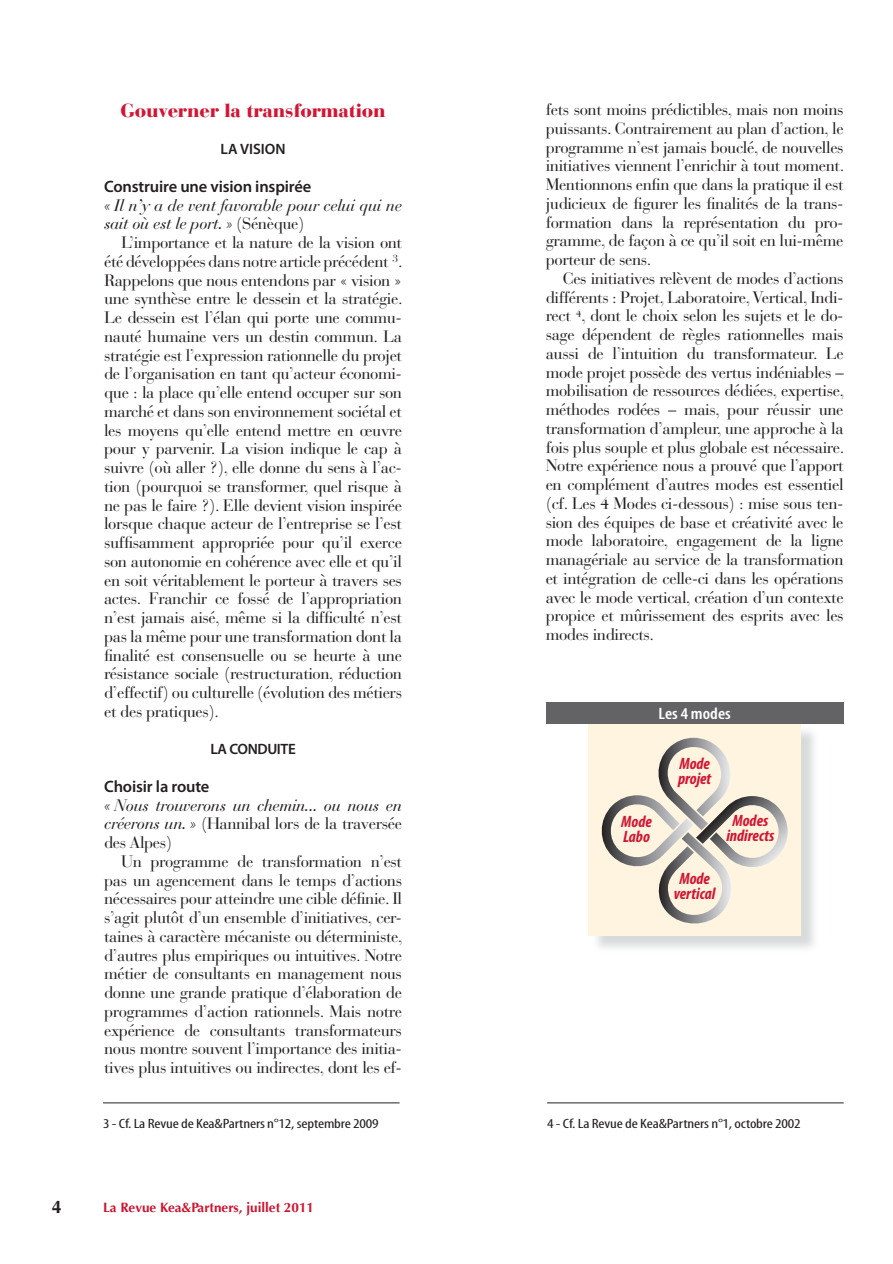
<style>
.page{position:relative;width:893px;height:1264px;background:#fff}
.page>*{position:absolute;margin:0;border:0;box-sizing:border-box;transform-origin:0 0}
.t1{font:900 18.75px "Bauer Bodoni Std";letter-spacing:-.01em;color:#d21533}
.t2{font:700 18px "Optima";color:#231f20}
.t3{font:16.5px/18.8px "Bauer Bodoni Std";letter-spacing:-.025em;color:#231f20;text-align:justify}
.t4{font:italic 16.5px/18.8px "Bauer Bodoni Std";letter-spacing:-.025em;color:#231f20}
.t5{font:italic 700 condensed 16.5px/15px "Myriad Pro";color:#d21533;text-align:center}
.t6{font:600 16.5px "Myriad Pro";letter-spacing:-.01em;color:#231f20}
.t7{font:600 condensed 16.5px "Myriad Pro";color:#fff;scale:1.1 1}
.t8{font:600 15px "Myriad Pro";letter-spacing:-.025em;color:#231f20}
.t9{font:600 15px "Myriad Pro";color:#231f20}
.t10{font:condensed 13.5px "Myriad Pro";letter-spacing:-.01em;color:#231f20;scale:1.25 1}
.t11{font:700 13.5px "Optima";color:#cd142f}
.s1{font-style:normal}
</style>
<div class="page">
<div style="left:588px;top:723px;width:212px;height:212px;background:#fef4e0"></div>
<svg style="left:601px;top:738px;width:186px;height:186px"></svg>
<div style="left:545px;top:702px;width:298px;height:22px;background:#636366"></div>
<hr style="left:103px;top:1102px;width:296px;height:1px;background:#231f20">
<hr style="left:547px;top:1102px;width:296px;height:1px;background:#231f20">
<p class="t1" style="left:120px;top:99px;width:267px">Gouverner la transformation</p>
<p class="t9" style="left:220px;top:141px;width:66px">LA VISION</p>
<p class="t6" style="left:104px;top:177px;width:209px">Construire une vision inspirée</p>
<p class="t4" style="left:104px;top:196px;width:299px">« Il n’y a de vent favorable pour celui qui ne sait où est le port. » <span class="s1">(Sénèque)</span></p>
<p class="t3" style="left:104px;top:233px;width:300px;text-indent:17px">L’importance et la nature de la vision ont été développées dans notre article précédent <sup>3</sup>.<br>Rappelons que nous entendons par « vision » une synthèse entre le dessein et la stratégie.<br>Le dessein est l’élan qui porte une commu&shy;nauté humaine vers un destin commun. La stratégie est l’expression rationnelle du projet de l’organisation en tant qu’acteur économi&shy;que : la place qu’elle entend occuper sur son marché et dans son environnement sociétal et les moyens qu’elle entend mettre en œuvre pour y parvenir. La vision indique le cap à suivre (où aller ?), elle donne du sens à l’ac&shy;tion (pourquoi se transformer, quel risque à ne pas le faire ?). Elle devient vision inspirée lorsque chaque acteur de l’entreprise se l’est suffisamment appropriée pour qu’il exerce son autonomie en cohérence avec elle et qu’il en soit véritablement le porteur à travers ses actes. Franchir ce fossé de l’appropriation n’est jamais aisé, même si la difficulté n’est pas la même pour une transformation dont la finalité est consensuelle ou se heurte à une résistance sociale (restructuration, réduction d’effectif) ou culturelle (évolution des métiers et des pratiques).</p>
<p class="t8" style="left:210px;top:741px;width:87px">LA CONDUITE</p>
<p class="t6" style="left:104px;top:777px;width:107px">Choisir la route</p>
<p class="t4" style="left:104px;top:796px;width:299px;text-align:justify">« Nous trouverons un chemin... ou nous en créerons un. » <span class="s1">(Hannibal lors de la traversée des Alpes)</span></p>
<p class="t3" style="left:104px;top:852px;width:300px;text-indent:17px">Un programme de transformation n’est pas un agencement dans le temps d’actions nécessaires pour atteindre une cible définie. Il s’agit plutôt d’un ensemble d’initiatives, cer&shy;taines à caractère mécaniste ou déterministe, d’autres plus empiriques ou intuitives. Notre métier de consultants en management nous donne une grande pratique d’élaboration de programmes d’action rationnels. Mais notre expérience de consultants transformateurs nous montre souvent l’importance des initia&shy;tives plus intuitives ou indirectes, dont les ef-</p>
<p class="t3" style="left:545px;top:100px;width:300px">fets sont moins prédictibles, mais non moins puissants. Contrairement au plan d’action, le programme n’est jamais bouclé, de nouvelles initiatives viennent l’enrichir à tout moment.<br>Mentionnons enfin que dans la pratique il est judicieux de figurer les finalités de la trans&shy;formation dans la représentation du pro&shy;gramme, de façon à ce qu’il soit en lui-même porteur de sens.</p>
<p class="t3" style="left:545px;top:269px;width:300px;text-indent:17px">Ces initiatives relèvent de modes d’actions différents : Projet, Laboratoire, Vertical, Indi&shy;rect <sup>4</sup>, dont le choix selon les sujets et le do&shy;sage dépendent de règles rationnelles mais aussi de l’intuition du transformateur. Le mode projet possède des vertus indéniables – mobilisation de ressources dédiées, expertise, méthodes rodées – mais, pour réussir une transformation d’ampleur, une approche à la fois plus souple et plus globale est nécessaire.<br>Notre expérience nous a prouvé que l’apport en complément d’autres modes est essentiel (cf. Les 4 Modes ci-dessous) : mise sous ten&shy;sion des équipes de base et créativité avec le mode laboratoire, engagement de la ligne managériale au service de la transformation et intégration de celle-ci dans les opérations avec le mode vertical, création d’un contexte propice et mûrissement des esprits avec les modes indirects.</p>
<p class="t7" style="left:658px;top:703px;width:67px">Les 4 modes</p>
<p class="t5" style="left:677px;top:756px;width:35px;text-align:left">Mode projet</p>
<p class="t5" style="left:621px;top:814px;width:32px;text-align:left">Mode<br>Labo</p>
<p class="t5" style="left:726px;top:813px;width:49px">Modes indirects</p>
<p class="t5" style="left:673px;top:871px;width:43px">Mode vertical</p>
<p class="t10" style="left:103px;top:1115px;width:222px">3 - Cf. La Revue de Kea&amp;Partners n°12, septembre 2009</p>
<p class="t10" style="left:547px;top:1115px;width:204px">4 - Cf. La Revue de Kea&amp;Partners n°1, octobre 2002</p>
<p class="t2" style="left:52px;top:1196px;width:12px">4</p>
<p class="t11" style="left:103px;top:1199px;width:212px">La Revue Kea&amp;Partners, juillet 2011</p>
</div>
